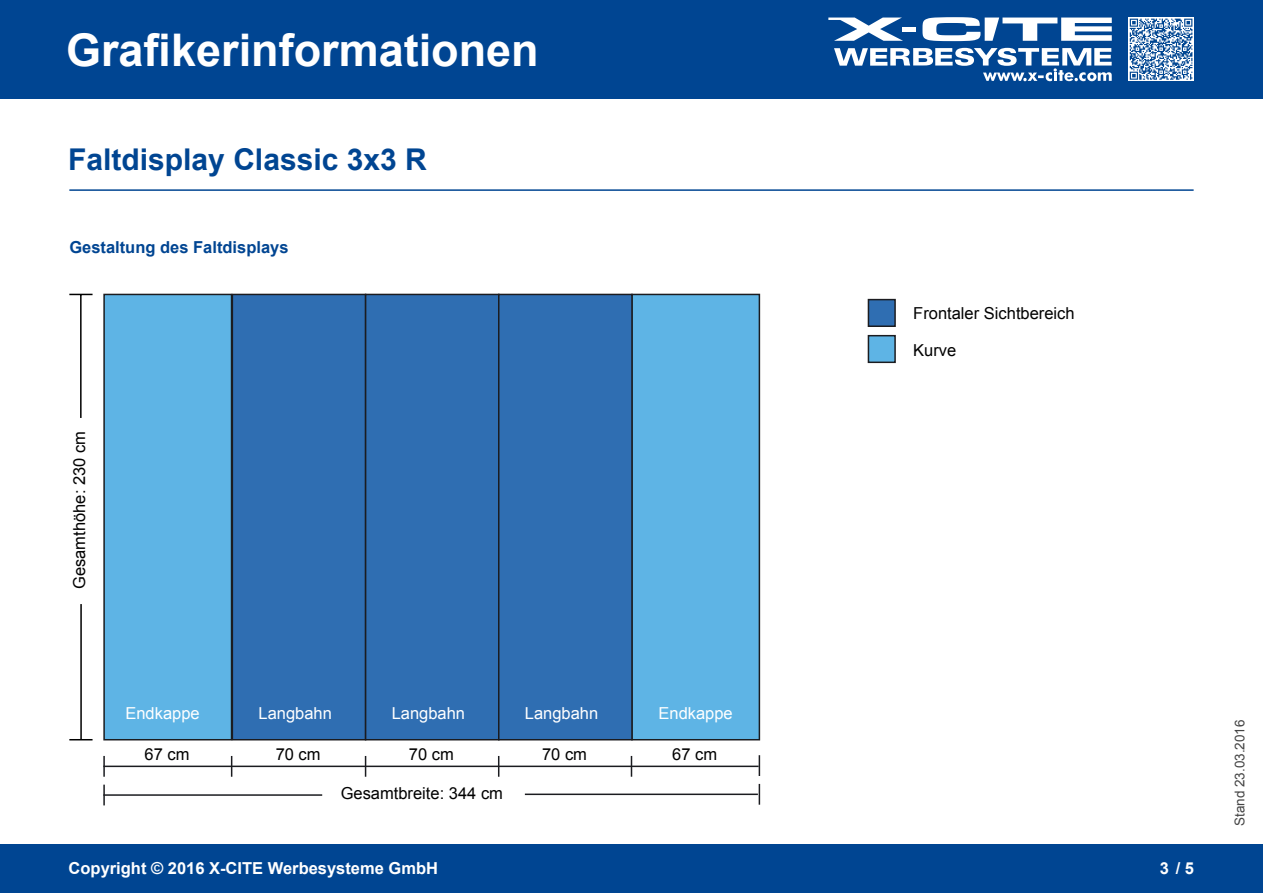
<style>
.page{position:relative;width:1263px;height:893px;background:#fff}
.page>*{position:absolute;margin:0;border:0;box-sizing:border-box;transform-origin:0 0}
.t1{font:700 45px "Arial";color:#fff}
.t2{font:700 30px "Arial";color:#004592}
.t3{font:16.5px "Arial";color:#020202}
.t4{font:16.5px "Arial";color:#fff}
.t5{font:700 16.5px "Arial";color:#fff}
.t6{font:700 16.5px "Arial";color:#004592}
.t7{font:13.5px "Arial";color:#444}
</style>
<div class="page">
<div style="left:0;top:0;width:1263px;height:98px;background:#004592"></div>
<svg style="left:922px;top:17px;width:190px;height:24px"></svg>
<svg style="left:828px;top:18px;width:75px;height:23px"></svg>
<hr style="left:902px;top:27px;width:13px;height:4px;background:#fff">
<svg style="left:834px;top:48px;width:278px;height:33px"></svg>
<svg style="left:1128px;top:17px;width:65px;height:64px"></svg>
<svg style="left:1130px;top:19px;width:62px;height:61px"></svg>
<div style="left:0;top:844px;width:1263px;height:49px;background:#004592"></div>
<hr style="left:69px;top:189px;width:1124px;height:2px;background:#004592">
<hr style="left:80px;top:604px;width:2px;height:135px;background:#000">
<svg style="left:69px;top:739px;width:24px;height:1px"></svg>
<hr style="left:103px;top:794px;width:219px;height:2px;background:#1b1c20">
<hr style="left:103px;top:785px;width:2px;height:20px;background:#1b1c20">
<hr style="left:80px;top:295px;width:2px;height:123px;background:#000">
<svg style="left:69px;top:294px;width:24px;height:1px"></svg>
<hr style="left:525px;top:794px;width:233px;height:1px;background:#1b1c20">
<svg style="left:759px;top:784px;width:1px;height:21px"></svg>
<div style="left:868px;top:300px;width:27px;height:26px;background:#2f6eb2"></div>
<div style="left:868px;top:299px;width:28px;height:28px;border:2px solid #1b1c20"></div>
<div style="left:868px;top:336px;width:27px;height:26px;background:#5eb4e5"></div>
<div style="left:868px;top:335px;width:28px;height:28px;border:2px solid #1b1c20"></div>
<div style="left:104px;top:294px;width:128px;height:446px;background:#5eb4e5"></div>
<div style="left:103px;top:294px;width:129px;height:446px;border:2px solid #1b1c20"></div>
<div style="left:232px;top:294px;width:134px;height:446px;background:#2f6eb2"></div>
<div style="left:232px;top:294px;width:134px;height:446px;border:2px solid #1b1c20"></div>
<div style="left:632px;top:294px;width:127px;height:446px;background:#5eb4e5"></div>
<div style="left:631px;top:294px;width:129px;height:446px;border:2px solid #1b1c20"></div>
<hr style="left:103px;top:766px;width:656px;height:1px;background:#1b1c20">
<hr style="left:103px;top:756px;width:2px;height:21px;background:#1b1c20">
<svg style="left:759px;top:755px;width:1px;height:21px"></svg>
<svg style="left:231px;top:756px;width:1px;height:21px"></svg>
<svg style="left:631px;top:756px;width:1px;height:21px"></svg>
<div style="left:366px;top:294px;width:133px;height:446px;background:#2f6eb2"></div>
<div style="left:365px;top:294px;width:135px;height:446px;border:2px solid #1b1c20"></div>
<svg style="left:365px;top:756px;width:1px;height:21px"></svg>
<div style="left:499px;top:294px;width:133px;height:446px;background:#2f6eb2"></div>
<div style="left:498px;top:294px;width:135px;height:446px;border:2px solid #1b1c20"></div>
<svg style="left:498px;top:756px;width:1px;height:21px"></svg>
<h1 class="t1" style="left:66px;top:20px;width:474px">Grafikerinformationen</h1>
<h2 class="t2" style="left:68px;top:140px;width:360px">Faltdisplay Classic 3x3 R</h2>
<p class="t6" style="left:69px;top:236px;width:221px">Gestaltung des Faltdisplays</p>
<p class="t3" style="left:68px;top:589px;width:159px;rotate:-90deg">Gesamthöhe: 230 cm</p>
<p class="t3" style="left:913px;top:303px;width:163px">Frontaler Sichtbereich</p>
<p class="t3" style="left:913px;top:339px;width:45px">Kurve</p>
<p class="t4" style="left:125px;top:702px;width:76px">Endkappe</p>
<p class="t4" style="left:258px;top:702px;width:75px">Langbahn</p>
<p class="t4" style="left:658px;top:702px;width:76px">Endkappe</p>
<p class="t3" style="left:409px;top:743px;width:46px">70 cm</p>
<p class="t4" style="left:392px;top:702px;width:75px">Langbahn</p>
<p class="t4" style="left:525px;top:702px;width:75px">Langbahn</p>
<p class="t3" style="left:145px;top:743px;width:46px">67 cm</p>
<p class="t3" style="left:276px;top:743px;width:46px">70 cm</p>
<p class="t3" style="left:672px;top:743px;width:46px">67 cm</p>
<p class="t3" style="left:542px;top:743px;width:46px">70 cm</p>
<p class="t3" style="left:341px;top:782px;width:164px">Gesamtbreite: 344 cm</p>
<p class="t5" style="left:69px;top:857px;width:371px">Copyright © 2016 X-CITE Werbesysteme GmbH</p>
<p class="t5" style="left:1160px;top:857px;width:36px">3 / 5</p>
<p class="t7" style="left:1231px;top:826px;width:108px;rotate:-90deg">Stand 23.03.2016</p>
</div>
